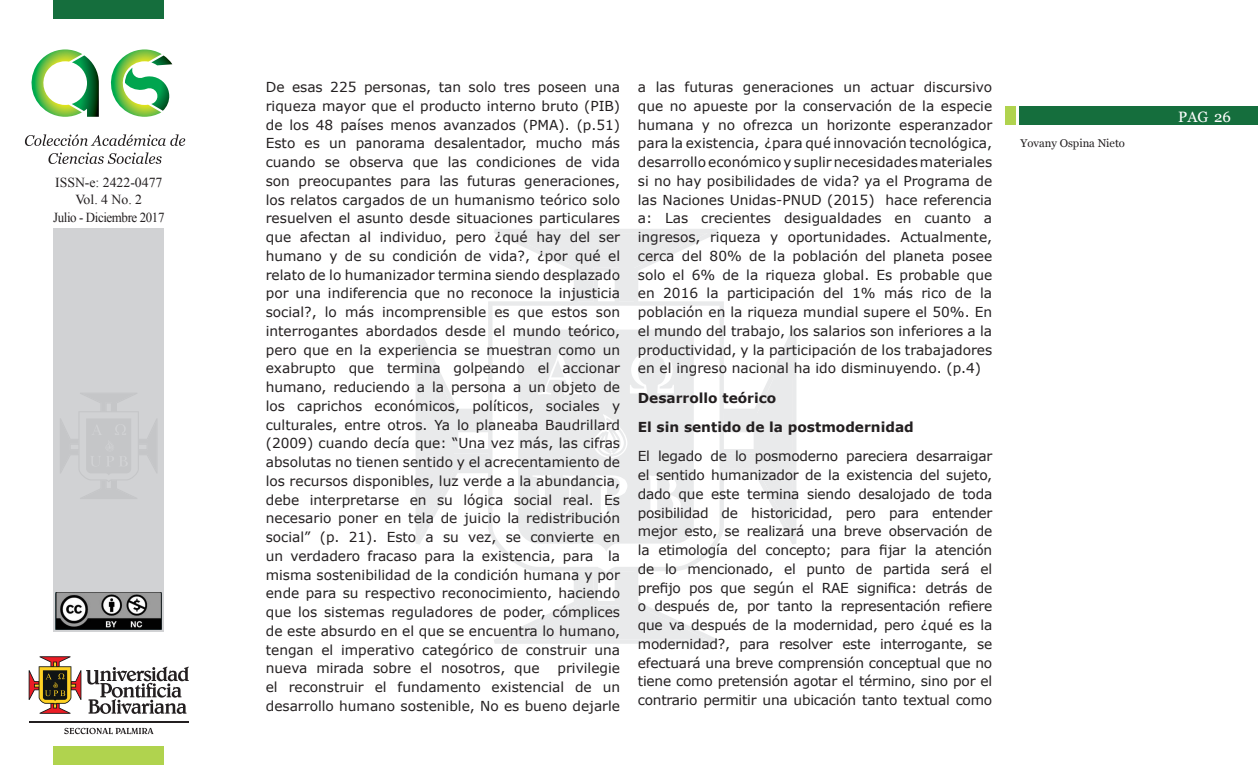
<style>
.page{position:relative;width:1258px;height:765px;background:#fff}
.page>*{position:absolute;margin:0;border:0;box-sizing:border-box;transform-origin:0 0}
.t1{font:15px "Georgia";color:#fff}
.Cuerpo_2{font:13.75px/18.8px "Verdana";color:#231f20;text-align:justify}
.Cuerpo_2-2{font:700 13.75px "Verdana";color:#231f20}
.t2{font:13.75px/17.5px "Times New Roman";letter-spacing:-.03em;color:#231f20;text-align:center}
.t3{font:11.25px "Georgia";color:#231f20}
</style>
<div class="page">
<div style="left:53px;top:229px;width:111px;height:403px;background:#d1d2d4"></div>
<div style="left:54px;top:0;width:110px;height:18px;background:#156e3d"></div>
<div style="left:1020px;top:107px;width:238px;height:18px;background:#156e3d"></div>
<div style="left:1006px;top:107px;width:10px;height:18px;background:#b0d34e"></div>
<div style="left:54px;top:747px;width:110px;height:18px;background:#b0d34e"></div>
<svg style="left:29px;top:656px;width:160px;height:58px"></svg>
<svg style="left:64px;top:728px;width:89px;height:6px"></svg>
<hr style="left:29px;top:721px;width:160px;height:1px;background:#231f20">
<svg style="left:60px;top:393px;width:97px;height:106px"></svg>
<svg style="left:416px;top:229px;width:380px;height:415px"></svg>
<svg style="left:518px;top:330px;width:176px;height:222px;fill:#e9eaeb"></svg>
<svg style="left:657px;top:477px;width:16px;height:37px"></svg>
<svg style="left:551px;top:360px;width:13px;height:17px"></svg>
<svg style="left:110px;top:49px;width:62px;height:68px"></svg>
<svg style="left:31px;top:49px;width:68px;height:68px"></svg>
<svg style="left:25px;top:134px;width:160px;height:12px"></svg>
<svg style="left:48px;top:152px;width:114px;height:12px"></svg>
<img style="left:56px;top:592px;width:105px;height:37px">
<p class="t2" style="left:53px;top:173px;width:113px">ISSN-e: 2422-0477<br>Vol. 4 No. 2<br>Julio - Diciembre 2017</p>
<p class="Cuerpo_2" style="left:266px;top:77px;width:356px">De esas 225 personas, tan solo tres poseen una riqueza mayor que el producto interno bruto (PIB) de los 48 países menos avanzados (PMA). (p.51)<br>Esto es un panorama desalentador, mucho más cuando se observa que las condiciones de vida son preocupantes para las futuras generaciones, los relatos cargados de un humanismo teórico solo resuelven el asunto desde situaciones particulares que afectan al individuo, pero ¿qué hay del ser humano y de su condición de vida?, ¿por qué el relato de lo humanizador termina siendo desplazado por una indiferencia que no reconoce la injusticia social?, lo más incomprensible es que estos son interrogantes abordados desde el mundo teórico, pero que en la experiencia se muestran como un exabrupto que termina golpeando el accionar humano, reduciendo a la persona a un objeto de los caprichos económicos, políticos, sociales y culturales, entre otros. Ya lo planeaba Baudrillard (2009) cuando decía que: “Una vez más, las cifras absolutas no tienen sentido y el acrecentamiento de los recursos disponibles, luz verde a la abundancia, debe interpretarse en su lógica social real. Es necesario poner en tela de juicio la redistribución social” (p. 21). Esto a su vez, se convierte en un verdadero fracaso para la existencia, para la misma sostenibilidad de la condición humana y por ende para su respectivo reconocimiento, haciendo que los sistemas reguladores de poder, cómplices de este absurdo en el que se encuentra lo humano, tengan el imperativo categórico de construir una nueva mirada sobre el nosotros, que</p>
<p class="Cuerpo_2" style="left:266px;top:659px;width:356px;text-indent:292px">privilegie el reconstruir el fundamento existencial de un desarrollo humano sostenible, No es bueno dejarle</p>
<p class="Cuerpo_2" style="left:638px;top:77px;width:356px">a las futuras generaciones un actuar discursivo que no apueste por la conservación de la especie humana y no ofrezca un horizonte esperanzador para la existencia, ¿para qué innovación tecnológica, desarrollo económico y suplir necesidades materiales si no hay posibilidades de vida? ya el Programa de las Naciones Unidas-PNUD (2015) hace referencia a: Las crecientes desigualdades en cuanto a ingresos, riqueza y oportunidades. Actualmente, cerca del 80% de la población del planeta posee solo el 6% de la riqueza global. Es probable que en 2016 la participación del 1% más rico de la población en la riqueza mundial supere el 50%. En el mundo del trabajo, los salarios son inferiores a la productividad, y la participación de los trabajadores en el ingreso nacional ha ido disminuyendo. (p.4)</p>
<p class="Cuerpo_2-2" style="left:638px;top:388px;width:140px">Desarrollo teórico</p>
<p class="Cuerpo_2-2" style="left:638px;top:417px;width:277px">El sin sentido de la postmodernidad</p>
<p class="Cuerpo_2" style="left:638px;top:447px;width:356px">El legado de lo posmoderno pareciera desarraigar el sentido humanizador de la existencia del sujeto, dado que este termina siendo desalojado de toda posibilidad de historicidad, pero para entender mejor esto, se realizará una breve observación de la etimología del concepto; para fijar la atención de lo mencionado, el punto de partida será el prefijo pos que según el RAE significa: detrás de o después de, por tanto la representación refiere que va después de la modernidad, pero ¿qué es la modernidad?, para resolver este interrogante, se efectuará una breve comprensión conceptual que no tiene como pretensión agotar el término, sino por el contrario permitir una ubicación tanto textual como</p>
<p class="t3" style="left:1020px;top:135px;width:106px">Yovany Ospina Nieto</p>
<p class="t1" style="left:1178px;top:105px;width:54px">PAG 26</p>
</div>
